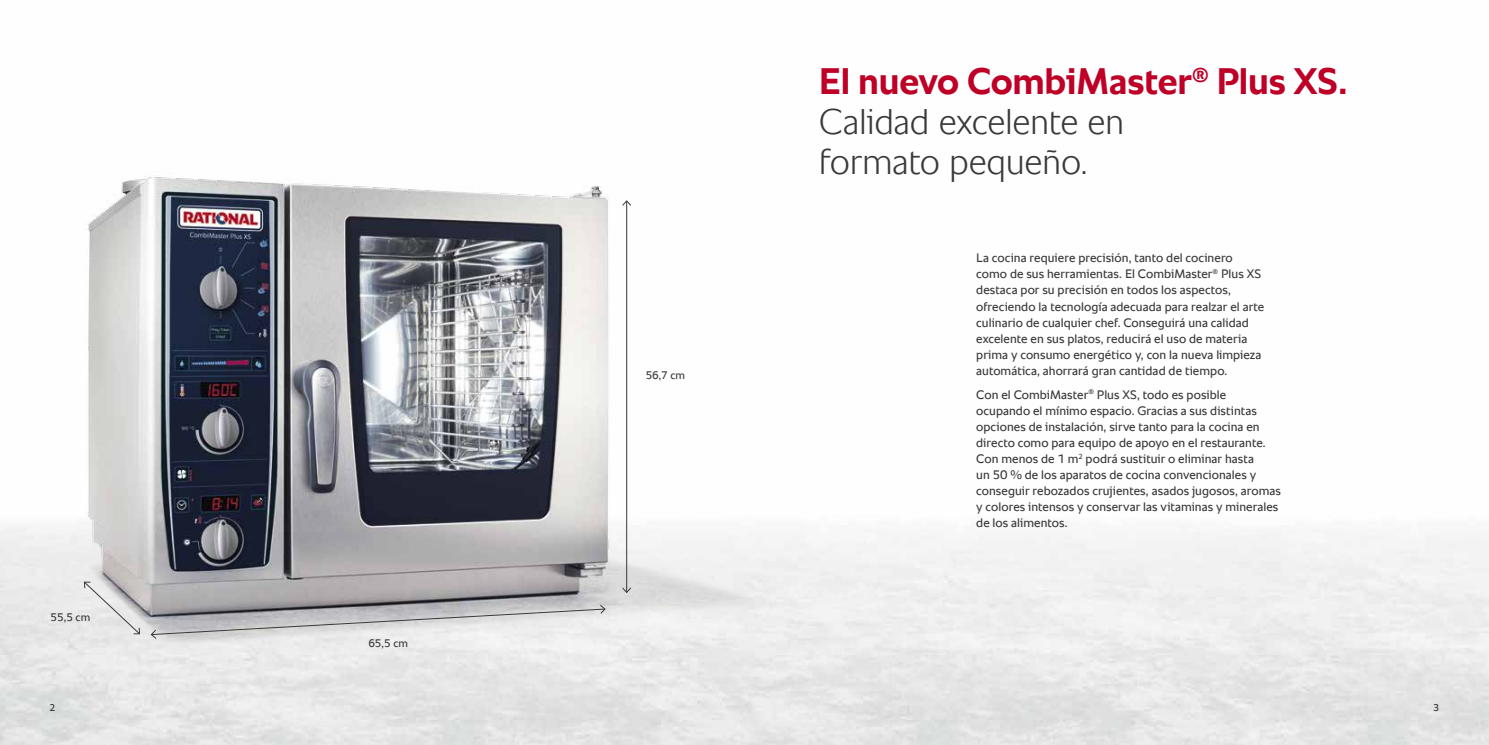
<style>
.page{position:relative;width:1489px;height:745px;background:#fff}
.page>*{position:absolute;margin:0;border:0;box-sizing:border-box;transform-origin:0 0}
.t1{font:700 37.5px "RATIONAL Sans TT";letter-spacing:-.005em;color:#be0027}
.t2{font:300 36.25px/40px "RATIONAL Sans TT";letter-spacing:-.01em;color:#393939}
.t3{font:12.5px/16px "RATIONAL Sans TT";letter-spacing:.005em;color:#393939}
.t4{font:11.12px "RATIONAL Sans TT";color:#393939}
.t5{font:10px "RATIONAL Sans TT";color:#393939}
</style>
<div class="page">
<img style="left:0;top:171px;width:808px;height:573px">
<svg style="left:150px;top:603px;width:456px;height:36px;background:#c3c3c5"></svg>
<hr style="left:626px;top:201px;width:1px;height:391px;background:#393939">
<svg style="left:621px;top:200px;width:10px;height:6px"></svg>
<svg style="left:621px;top:586px;width:10px;height:7px"></svg>
<svg style="left:83px;top:580px;width:57px;height:54px;background:#d6d5d6"></svg>
<p class="t4" style="left:51px;top:608px;width:41px">55,5 cm</p>
<p class="t5" style="left:50px;top:699px;width:7px">2</p>
<p class="t4" style="left:368px;top:635px;width:41px">65,5 cm</p>
<p class="t4" style="left:645px;top:367px;width:41px">56,7 cm</p>
<h1 class="t1" style="left:819px;top:54px;width:530px">El nuevo CombiMaster<sup>®</sup> Plus XS.</h1>
<h2 class="t2" style="left:819px;top:102px;width:307px">Calidad excelente en formato pequeño.</h2>
<p class="t3" style="left:976px;top:250px;width:289px">La cocina requiere precisión, tanto del cocinero como de sus herramientas. El CombiMaster<sup>®</sup> Plus XS destaca por su precisión en todos los aspectos, ofreciendo la tecnología adecuada para realzar el arte culinario de cualquier chef. Conseguirá una calidad excelente en sus platos, reducirá el uso de materia prima y consumo energético y, con la nueva limpieza automática, ahorrará gran cantidad de tiempo.</p>
<p class="t3" style="left:976px;top:386px;width:306px">Con el CombiMaster<sup>®</sup> Plus XS, todo es posible ocupando el mínimo espacio. Gracias a sus distintas opciones de instalación, sirve tanto para la cocina en directo como para equipo de apoyo en el restaurante.<br>Con menos de 1 m<sup>2</sup> podrá sustituir o eliminar hasta<br>un 50 % de los aparatos de cocina convencionales y conseguir rebozados crujientes, asados jugosos, aromas y colores intensos y conservar las vitaminas y minerales de los alimentos.</p>
<p class="t5" style="left:1433px;top:699px;width:7px">3</p>
</div>
